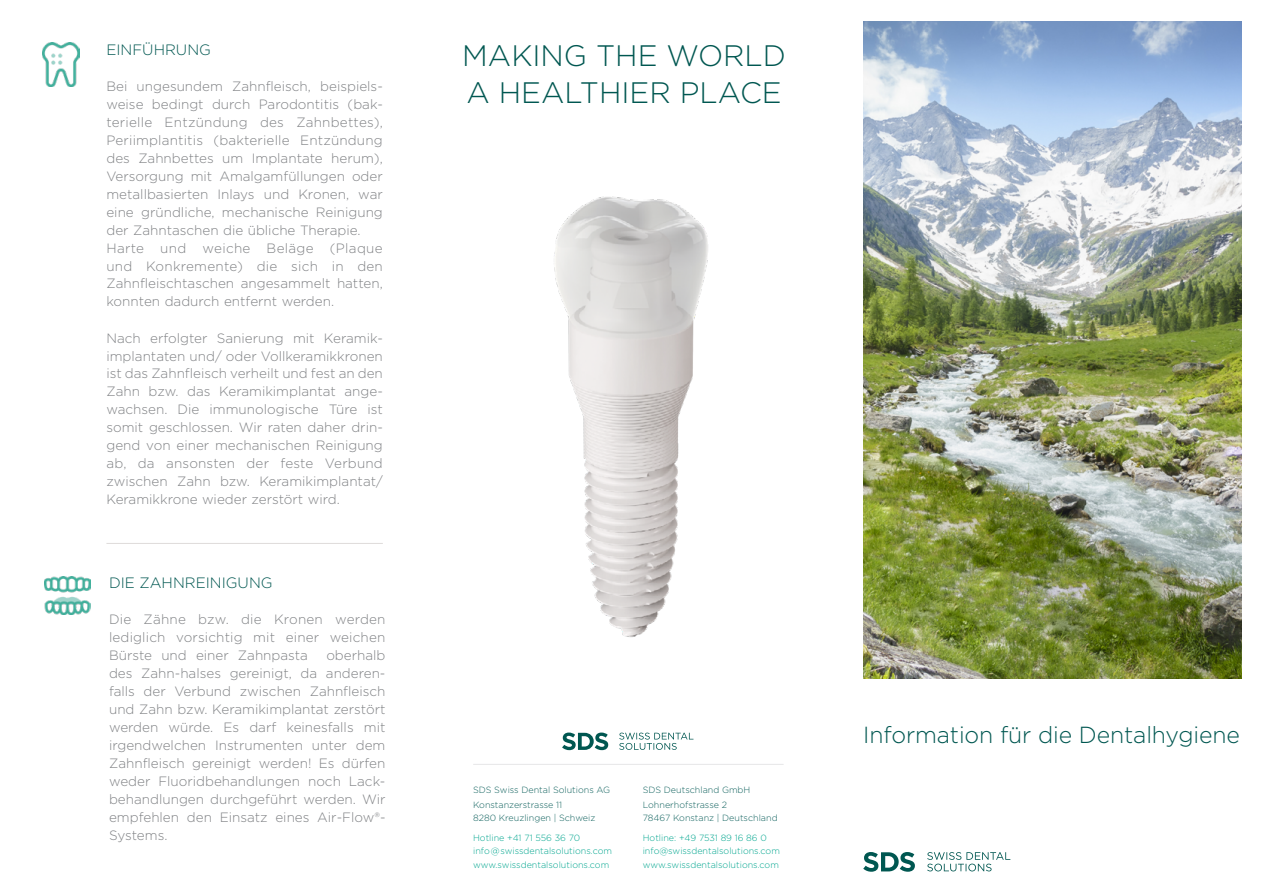
<style>
.page{position:relative;width:1263px;height:893px;background:#fff}
.page>*{position:absolute;margin:0;border:0;box-sizing:border-box;transform-origin:0 0}
.t1{font:300 29.55px/36.6px "Gotham";color:#005751}
.t2{font:300 23.25px "Gotham";letter-spacing:-.005em;color:#005751}
.t3{font:300 15px "Gotham";color:#005751}
.t4{font:300 13.5px/18px "Gotham";color:#808285;text-align:justify}
.t5{font:300 9px/13.5px "Gotham";color:#00a68f}
.t6{font:300 9px/15px "Gotham";color:#10625e}
</style>
<div class="page">
<img style="left:863px;top:21px;width:379px;height:658px">
<svg style="left:927px;top:852px;width:83px;height:19px"></svg>
<svg style="left:863px;top:852px;width:52px;height:20px"></svg>
<hr style="left:473px;top:764px;width:311px;height:1px;background:#e6e7e8">
<svg style="left:619px;top:733px;width:74px;height:17px"></svg>
<svg style="left:562px;top:732px;width:46px;height:18px"></svg>
<img style="left:554px;top:196px;width:154px;height:441px">
<hr style="left:106px;top:543px;width:277px;height:1px;background:#dedbda">
<img style="left:43px;top:43px;width:37px;height:43px">
<img style="left:45px;top:576px;width:45px;height:39px">
<p class="t3" style="left:106px;top:40px;width:106px">EINFÜHRUNG</p>
<p class="t4" style="left:106px;top:76px;width:278px;text-align:left">Bei ungesundem Zahnfleisch, beispiels&shy;weise bedingt durch Parodontitis (bak&shy;terielle Entzündung des Zahnbettes), Periimplantitis (bakterielle Entzündung des Zahnbettes um Implantate herum), Versorgung mit Amalgamfüllungen oder metallbasierten Inlays und Kronen, war eine gründliche, mechanische Reinigung der Zahntaschen die übliche Therapie.<br>Harte und weiche Beläge (Plaque und Konkremente) die sich in den Zahnfleischtaschen angesammelt hatten, konnten dadurch entfernt werden.</p>
<p class="t4" style="left:106px;top:328px;width:278px">Nach erfolgter Sanierung mit Keramik&shy;implantaten und/ oder Vollkeramikkronen ist das Zahnfleisch verheilt und fest an den Zahn bzw. das Keramikimplantat ange&shy;wachsen. Die immunologische Türe ist somit geschlossen. Wir raten daher drin&shy;gend von einer mechanischen Reinigung ab, da ansonsten der feste Verbund zwischen Zahn bzw. Keramikimplantat/ Keramikkrone wieder zerstört wird.</p>
<p class="t3" style="left:109px;top:573px;width:165px">DIE ZAHNREINIGUNG</p>
<p class="t4" style="left:109px;top:610px;width:278px">Die Zähne bzw. die Kronen werden lediglich vorsichtig mit einer weichen Bürste und einer Zahnpasta</p>
<p class="t4" style="left:109px;top:646px;width:278px;text-indent:217px">oberhalb des Zahn-halses gereinigt, da anderen&shy;falls der Verbund zwischen Zahnfleisch und Zahn bzw. Keramikimplantat zerstört werden würde. Es darf keinesfalls mit irgendwelchen Instrumenten unter dem Zahnfleisch gereinigt werden! Es dürfen weder Fluoridbehandlungen noch Lack&shy;behandlungen durchgeführt werden. Wir empfehlen den Einsatz eines Air-Flow®- Systems.</p>
<h1 class="t1" style="left:462px;top:37px;width:325px">MAKING THE WORLD<br>A HEALTHIER PLACE</h1>
<p class="t6" style="left:473px;top:782px;width:139px">SDS Swiss Dental Solutions AG<br>Konstanzerstrasse 11</p>
<p class="t6" style="left:473px;top:810px;width:124px">8280 Kreuzlingen | Schweiz</p>
<p class="t5" style="left:473px;top:830px;width:141px">Hotline +41 71 556 36 70 info@swissdentalsolutions.com www.swissdentalsolutions.com</p>
<p class="t6" style="left:643px;top:782px;width:109px">SDS Deutschland GmbH<br>Lohnerhofstrasse 2</p>
<p class="t6" style="left:643px;top:810px;width:136px">78467 Konstanz | Deutschland</p>
<p class="t5" style="left:643px;top:830px;width:139px">Hotline: +49 7531 89 16 86 0 info@swissdentalsolutions.com www.swissdentalsolutions.com</p>
<h2 class="t2" style="left:863px;top:720px;width:378px">Information für die Dentalhygiene</h2>
</div>
